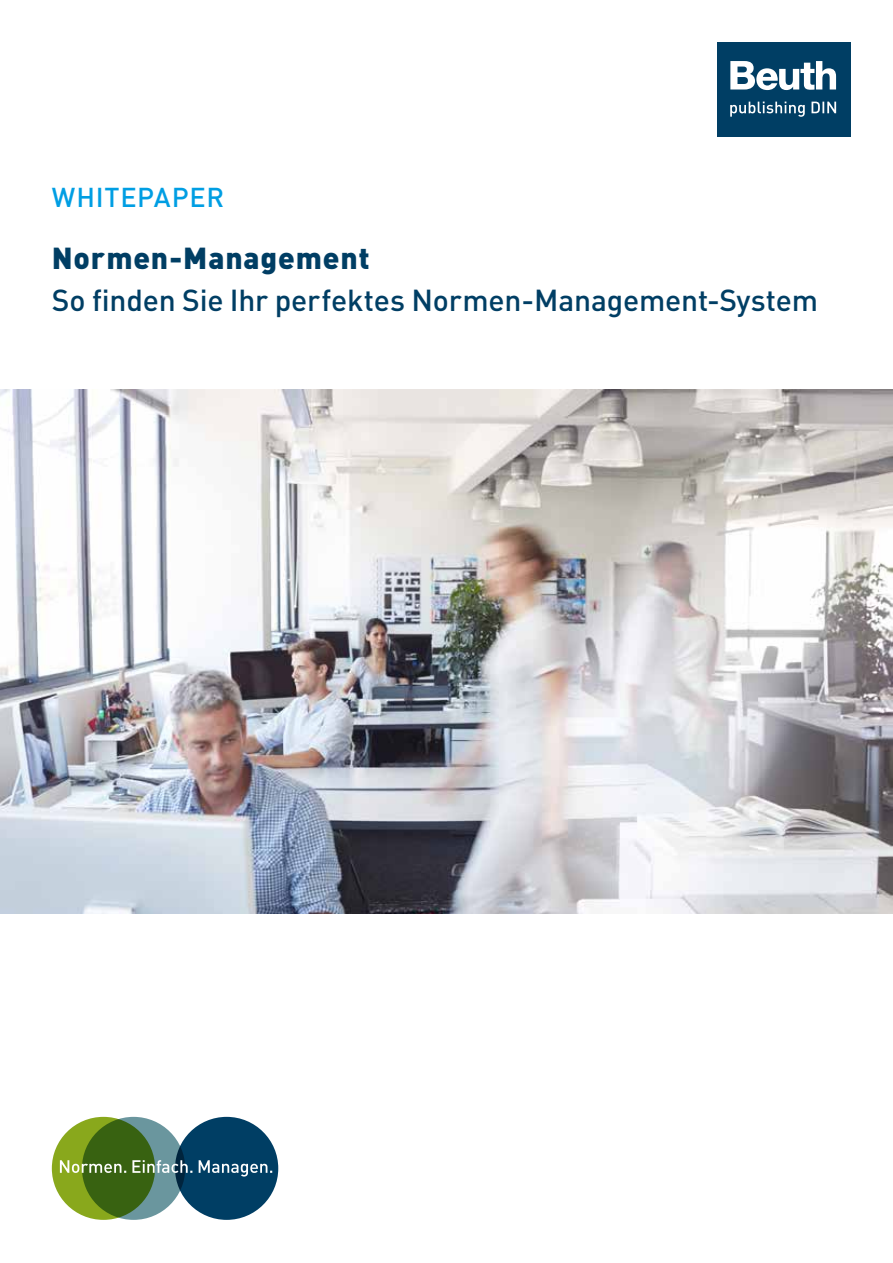
<style>
.page{position:relative;width:893px;height:1263px;background:#fff}
.page>*{position:absolute;margin:0;border:0;box-sizing:border-box;transform-origin:0 0}
.t1{font:500 30px "DIN";letter-spacing:-.005em;color:#003e64}
.t2{font:900 30px "DIN";letter-spacing:.025em;color:#003e64}
.t3{font:500 27px "DIN";letter-spacing:.025em;color:#009ee3}
</style>
<div class="page">
<img style="left:0;top:389px;width:893px;height:525px">
<div style="left:716px;top:43px;width:134px;height:94px;background:#003e64"></div>
<svg style="left:730px;top:61px;width:106px;height:29px"></svg>
<svg style="left:730px;top:102px;width:106px;height:15px"></svg>
<div style="left:52px;top:1117px;width:103px;height:103px;background:#89a81c;border-radius:50%"></div>
<div style="left:175px;top:1117px;width:103px;height:103px;background:#003e64;border-radius:50%"></div>
<svg style="left:82px;top:1117px;width:103px;height:103px;background:#497345"></svg>
<svg style="left:60px;top:1160px;width:212px;height:16px"></svg>
<p class="t3" style="left:52px;top:180px;width:174px">WHITEPAPER</p>
<p class="t2" style="left:52px;top:238px;width:319px">Normen-Management</p>
<p class="t1" style="left:52px;top:281px;width:768px">So finden Sie Ihr perfektes Normen-Management-System</p>
</div>
